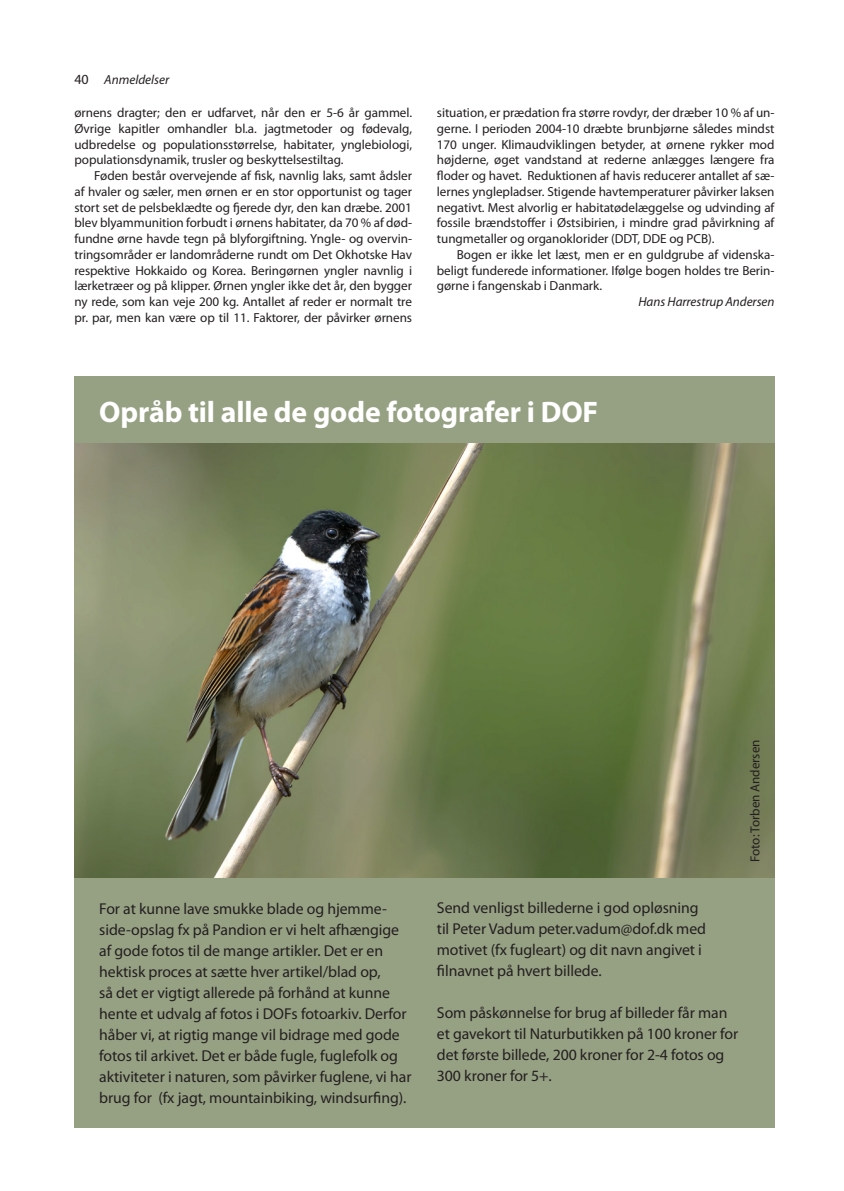
<style>
.page{position:relative;width:844px;height:1191px;background:#fff}
.page>*{position:absolute;margin:0;border:0;box-sizing:border-box;transform-origin:0 0}
.t1{font:700 29.75px "Myriad Pro";letter-spacing:-.005em;color:#fff}
.t2{font:15.75px/21px "Myriad Pro";letter-spacing:-.005em;color:#231f20}
.t3{font:13.12px/15.8px "Myriad Pro";letter-spacing:-.005em;color:#231f20;text-align:justify}
.t4{font:italic 13.12px "Myriad Pro";letter-spacing:-.005em;color:#231f20}
.s1{font-style:normal;font-size:14px}
</style>
<div class="page">
<div style="left:74px;top:377px;width:700px;height:750px;background:#96a183"></div>
<img style="left:74px;top:443px;width:700px;height:434px">
<p class="t4" style="left:74px;top:72px;width:96px"><span class="s1">40</span> Anmeldelser</p>
<p class="t3" style="left:74px;top:105px;width:339px">ørnens dragter; den er udfarvet, når den er 5-6 år gammel.<br>Øvrige kapitler omhandler bl.a. jagtmetoder og fødevalg, udbredelse og populationsstørrelse, habitater, ynglebiologi, populationsdynamik, trusler og beskyttelsestiltag.</p>
<p class="t3" style="left:74px;top:168px;width:339px;text-indent:20px">Føden består overvejende af fisk, navnlig laks, samt ådsler af hvaler og sæler, men ørnen er en stor opportunist og tager stort set de pelsbeklædte og fjerede dyr, den kan dræbe. 2001 blev blyammunition forbudt i ørnens habitater, da 70 % af død&shy;fundne ørne havde tegn på blyforgiftning. Yngle- og overvin&shy;tringsområder er landområderne rundt om Det Okhotske Hav respektive Hokkaido og Korea. Beringørnen yngler navnlig i lærketræer og på klipper. Ørnen yngler ikke det år, den bygger ny rede, som kan veje 200 kg. Antallet af reder er normalt tre pr. par, men kan være op til 11. Faktorer, der påvirker ørnens</p>
<p class="t3" style="left:437px;top:105px;width:339px">situation, er prædation fra større rovdyr, der dræber 10 % af un&shy;gerne. I perioden 2004-10 dræbte brunbjørne således mindst 170 unger. Klimaudviklingen betyder, at ørnene rykker mod højderne, øget vandstand at rederne anlægges længere fra floder og havet. Reduktionen af havis reducerer antallet af sæ&shy;lernes ynglepladser. Stigende havtemperaturer påvirker laksen negativt. Mest alvorlig er habitatødelæggelse og udvinding af fossile brændstoffer i Østsibirien, i mindre grad påvirkning af tungmetaller og organoklorider (DDT, DDE og PCB).</p>
<p class="t3" style="left:437px;top:246px;width:339px;text-indent:20px">Bogen er ikke let læst, men er en guldgrube af videnska&shy;beligt funderede informationer. Ifølge bogen holdes tre Berin&shy;gørne i fangenskab i Danmark.</p>
<p class="t4" style="left:638px;top:293px;width:137px">Hans Harrestrup Andersen</p>
<h1 class="t1" style="left:99px;top:392px;width:500px">Opråb til alle de gode fotografer i DOF</h1>
<p class="t3" style="left:746px;top:861px;width:124px;rotate:-90deg">Foto: Torben Andersen</p>
<p class="t2" style="left:99px;top:897px;width:313px">For at kunne lave smukke blade og hjemme&shy;side-opslag fx på Pandion er vi helt afhængige af gode fotos til de mange artikler. Det er en hektisk proces at sætte hver artikel/blad op,<br>så det er vigtigt allerede på forhånd at kunne hente et udvalg af fotos i DOFs fotoarkiv. Derfor håber vi, at rigtig mange vil bidrage med gode fotos til arkivet. Det er både fugle, fuglefolk og aktiviteter i naturen, som påvirker fuglene, vi har brug for (fx jagt, mountainbiking, windsurfing).</p>
<p class="t2" style="left:437px;top:897px;width:270px">Send venligst billederne i god opløsning til Peter Vadum peter.vadum@dof.dk med motivet (fx fugleart) og dit navn angivet i filnavnet på hvert billede.</p>
<p class="t2" style="left:437px;top:1002px;width:303px">Som påskønnelse for brug af billeder får man et gavekort til Naturbutikken på 100 kroner for det første billede, 200 kroner for 2-4 fotos og 300 kroner for 5+.</p>
</div>
